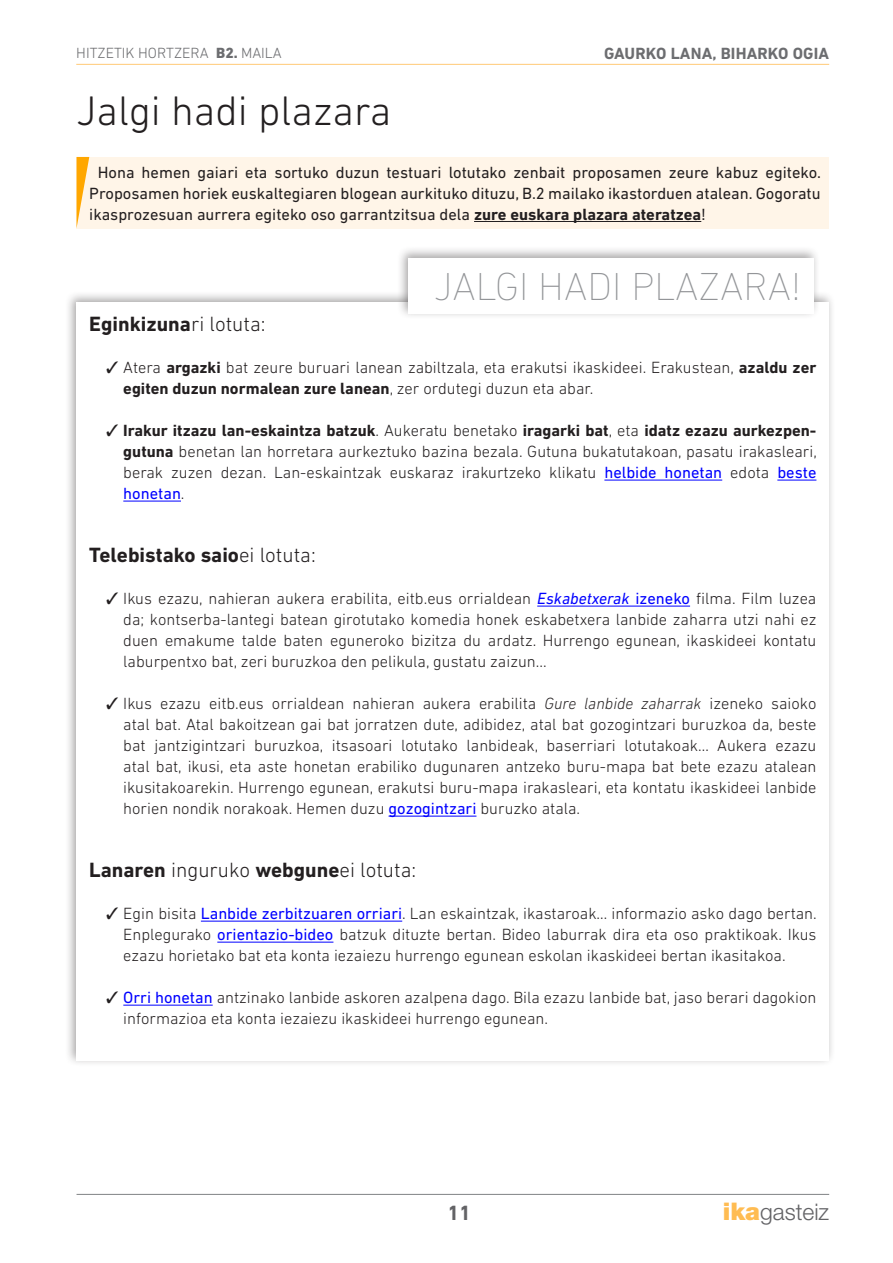
<style>
.page{position:relative;width:893px;height:1263px;background:#fff}
.page>*{position:absolute;margin:0;border:0;box-sizing:border-box;transform-origin:0 0}
.ATALA{font:300 42px "DIN Next LT Pro";color:#231f20}
.NEGATIVOS{font:200 39.75px "DIN Next LT Pro";color:#939598}
.t1{font:300 22.95px "Helvetica Neue LT Std";color:#636366}
.versailles_11{font:700 21px "DIN Next LT Pro";color:#231f20}
.versailles_11-2{font:300 21px "DIN Next LT Pro";color:#231f20}
.t2{font:700 21px "DIN Next LT Pro";color:#636366}
.versailles_11-3{font:300 16.5px/21px "DIN Next LT Pro";color:#231f20;text-align:justify}
.NEGATIVOS-2{font:16.5px/21px "DIN Next LT Pro";color:#231f20;text-align:justify}
.t3{font:700 16.5px "DIN Next LT Pro";letter-spacing:.01em;color:#6c6d70}
.t4{font:300 15px "DIN Next LT Pro";color:#6c6d70}
.s1{font-weight:800}
.s2{font-weight:700}
.s3{font-weight:300}
.s4{font-weight:400;color:#00f}
.s5{font-weight:400;font-style:italic;color:#00f}
.s6{font-style:italic}
.s7{font-weight:900;font-size:24.3px;color:#ffbc52}
</style>
<div class="page">
<hr style="left:77px;top:1194px;width:752px;height:1px;background:#808285">
<hr style="left:76px;top:64px;width:753px;height:1px;background:#ffc976">
<div style="left:65px;top:291px;width:770px;height:776px;background:#231f20;opacity:.4"></div>
<div style="left:77px;top:303px;width:752px;height:758px;background:#fff"></div>
<hr style="left:604px;top:480px;width:118px;height:1px;background:#00f">
<hr style="left:777px;top:480px;width:39px;height:1px;background:#00f">
<hr style="left:123px;top:501px;width:58px;height:1px;background:#00f">
<hr style="left:537px;top:606px;width:153px;height:1px;background:#00f">
<hr style="left:389px;top:816px;width:87px;height:1px;background:#00f">
<hr style="left:201px;top:921px;width:201px;height:1px;background:#00f">
<hr style="left:217px;top:942px;width:116px;height:1px;background:#00f">
<hr style="left:123px;top:1005px;width:90px;height:1px;background:#00f">
<div style="left:77px;top:157px;width:752px;height:71px;background:#fff5e8"></div>
<hr style="left:474px;top:221px;width:227px;height:1px;background:#231f20">
<svg style="left:77px;top:157px;width:12px;height:69px"></svg>
<div style="left:397px;top:246px;width:423px;height:73px;background:#231f20;opacity:.4"></div>
<div style="left:409px;top:258px;width:405px;height:55px;background:#fff"></div>
<p class="t4" style="left:76px;top:44px;width:207px">HITZETIK HORTZERA <span class="s1">B2.</span> MAILA</p>
<p class="t3" style="left:604px;top:44px;width:227px">GAURKO LANA, BIHARKO OGIA</p>
<p class="ATALA" style="left:77px;top:87px;width:316px">Jalgi hadi plazara</p>
<p class="NEGATIVOS-2" style="left:89px;top:162px;width:733px;text-indent:9px">Hona hemen gaiari eta sortuko duzun testuari lotutako zenbait proposamen zeure kabuz egiteko.<br>Proposamen horiek euskaltegiaren blogean aurkituko dituzu, B.2 mailako ikastorduen atalean. Gogoratu ikasprozesuan aurrera egiteko oso garrantzitsua dela <span class="s2">zure euskara plazara ateratzea</span>!</p>
<p class="NEGATIVOS" style="left:434px;top:264px;width:368px">JALGI HADI PLAZARA!</p>
<p class="versailles_11" style="left:89px;top:312px;width:178px">Eginkizuna<span class="s3">ri lotuta:</span></p>
<p class="versailles_11-3" style="left:123px;top:357px;width:695px;text-indent:-17px">✓ Atera <span class="s2">argazki</span> bat zeure buruari lanean zabiltzala, eta erakutsi ikaskideei. Erakustean, <span class="s2">azaldu zer egiten duzun normalean zure lanean</span>, zer ordutegi duzun eta abar.</p>
<p class="versailles_11-3" style="left:123px;top:420px;width:695px;text-indent:-17px">✓ <span class="s2">Irakur itzazu lan-eskaintza batzuk</span>. Aukeratu benetako <span class="s2">iragarki bat</span>, eta <span class="s2">idatz ezazu aurkezpen&shy;gutuna</span> benetan lan horretara aurkeztuko bazina bezala. Gutuna bukatutakoan, pasatu irakasleari, berak zuzen dezan. Lan-eskaintzak euskaraz irakurtzeko klikatu <span class="s4">helbide honetan</span> edota <span class="s4">beste honetan</span>.</p>
<p class="versailles_11" style="left:89px;top:543px;width:228px">Telebistako saio<span class="s3">ei lotuta:</span></p>
<p class="versailles_11-3" style="left:123px;top:588px;width:695px;text-indent:-17px">✓ Ikus ezazu, nahieran aukera erabilita, eitb.eus orrialdean <span class="s5">Eskabetxerak</span> <span class="s4">izeneko</span> filma. Film luzea da; kontserba-lantegi batean girotutako komedia honek eskabetxera lanbide zaharra utzi nahi ez duen emakume talde baten eguneroko bizitza du ardatz. Hurrengo egunean, ikaskideei kontatu laburpentxo bat, zeri buruzkoa den pelikula, gustatu zaizun...</p>
<p class="versailles_11-3" style="left:123px;top:693px;width:695px;text-indent:-17px">✓ Ikus ezazu eitb.eus orrialdean nahieran aukera erabilita <span class="s6">Gure lanbide zaharrak</span> izeneko saioko atal bat. Atal bakoitzean gai bat jorratzen dute, adibidez, atal bat gozogintzari buruzkoa da, beste bat jantzigintzari buruzkoa, itsasoari lotutako lanbideak, baserriari lotutakoak… Aukera ezazu atal bat, ikusi, eta aste honetan erabiliko dugunaren antzeko buru-mapa bat bete ezazu atalean ikusitakoarekin. Hurrengo egunean, erakutsi buru-mapa irakasleari, eta kontatu ikaskideei lanbide horien nondik norakoak. Hemen duzu <span class="s4">gozogintzari</span> buruzko atala.</p>
<p class="versailles_11-2" style="left:89px;top:858px;width:328px"><span class="s2">Lanaren</span> inguruko <span class="s2">webgune</span>ei lotuta:</p>
<p class="versailles_11-3" style="left:123px;top:903px;width:695px;text-indent:-17px">✓ Egin bisita <span class="s4">Lanbide zerbitzuaren orriari</span>. Lan eskaintzak, ikastaroak… informazio asko dago bertan.<br>Enplegurako <span class="s4">orientazio-bideo</span> batzuk dituzte bertan. Bideo laburrak dira eta oso praktikoak. Ikus ezazu horietako bat eta konta iezaiezu hurrengo egunean eskolan ikaskideei bertan ikasitakoa.</p>
<p class="versailles_11-3" style="left:123px;top:987px;width:695px;text-indent:-17px">✓ <span class="s4">Orri honetan</span> antzinako lanbide askoren azalpena dago. Bila ezazu lanbide bat, jaso berari dagokion informazioa eta konta iezaiezu ikaskideei hurrengo egunean.</p>
<p class="t2" style="left:448px;top:1201px;width:25px">11</p>
<h3 class="t1" style="left:723px;top:1198px;width:108px"><span class="s7">ika</span>gasteiz</h3>
</div>
